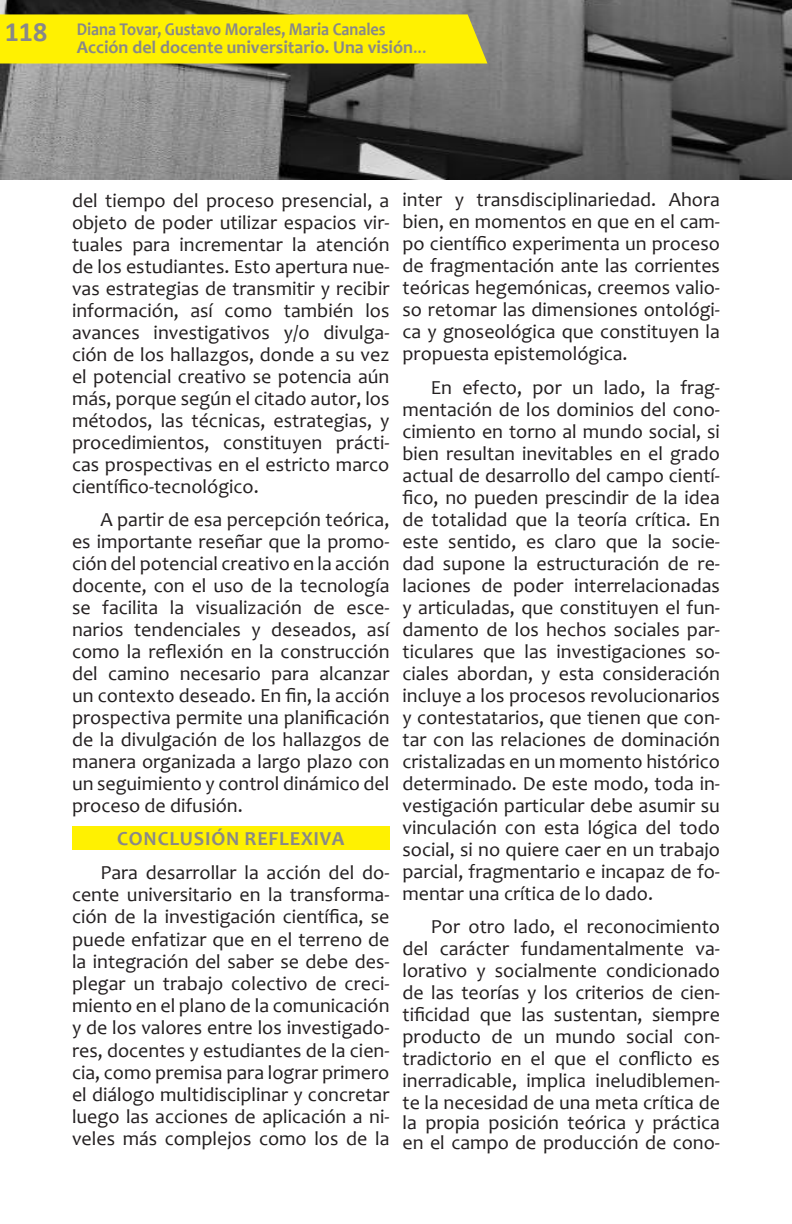
<style>
.page{position:relative;width:792px;height:1224px;background:#fff}
.page>*{position:absolute;margin:0;border:0;box-sizing:border-box;transform-origin:0 0}
.PARRAFOOO{font:20px/22px "Candara";color:#231f20;text-align:justify}
.Titulos_de_la_introd{font:700 20px "Candara";letter-spacing:.04em;color:#888}
.t1{font:700 18px/18px "Candara";color:#888;scale:.9 1}
.s1{font-family:"Calibri";font-size:28px}
.s2{font-weight:400}
</style>
<div class="page">
<img style="left:1px;top:0;width:791px;height:180px">
<svg style="left:0;top:13px;width:489px;height:52px;background:#f3e608"></svg>
<div style="left:72px;top:826px;width:317px;height:24px;background:#fff101"></div>
<p class="t1" style="left:77px;top:20px;width:390px;text-indent:-72px"><span class="s1">118</span> Diana Tovar, Gustavo Morales, Maria Canales<br>Acción del docente universitario. Una visión<span class="s2">...</span></p>
<p class="PARRAFOOO" style="left:72px;top:189px;width:319px">del tiempo del proceso presencial, a objeto de poder utilizar espacios vir&shy;tuales para incrementar la atención de los estudiantes. Esto apertura nue&shy;vas estrategias de transmitir y recibir información, así como también los avances investigativos y/o divulga&shy;ción de los hallazgos, donde a su vez el potencial creativo se potencia aún más, porque según el citado autor, los métodos, las técnicas, estrategias, y procedimientos, constituyen prácti&shy;cas prospectivas en el estricto marco científico-tecnológico.</p>
<p class="PARRAFOOO" style="left:72px;top:508px;width:319px;text-indent:28px">A partir de esa percepción teórica, es importante reseñar que la promo&shy;ción del potencial creativo en la acción docente, con el uso de la tecnología se facilita la visualización de esce&shy;narios tendenciales y deseados, así como la reflexión en la construcción del camino necesario para alcanzar un contexto deseado. En fin, la acción prospectiva permite una planificación de la divulgación de los hallazgos de manera organizada a largo plazo con un seguimiento y control dinámico del proceso de difusión.</p>
<p class="Titulos_de_la_introd" style="left:117px;top:826px;width:229px">CONCLUSIÓN REFLEXIVA</p>
<p class="PARRAFOOO" style="left:72px;top:861px;width:319px;text-indent:28px">Para desarrollar la acción del do&shy;cente universitario en la transforma&shy;ción de la investigación científica, se puede enfatizar que en el terreno de la integración del saber se debe des&shy;plegar un trabajo colectivo de creci&shy;miento en el plano de la comunicación y de los valores entre los investigado&shy;res, docentes y estudiantes de la cien&shy;cia, como premisa para lograr primero el diálogo multidisciplinar y concretar luego las acciones de aplicación a ni&shy;veles más complejos como los de la</p>
<p class="PARRAFOOO" style="left:403px;top:189px;width:319px">inter y transdisciplinariedad. Ahora bien, en momentos en que en el cam&shy;po científico experimenta un proceso de fragmentación ante las corrientes teóricas hegemónicas, creemos valio&shy;so retomar las dimensiones ontológi&shy;ca y gnoseológica que constituyen la propuesta epistemológica.</p>
<p class="PARRAFOOO" style="left:403px;top:376px;width:319px;text-indent:28px">En efecto, por un lado, la frag&shy;mentación de los dominios del cono&shy;cimiento en torno al mundo social, si bien resultan inevitables en el grado actual de desarrollo del campo cientí&shy;fico, no pueden prescindir de la idea de totalidad que la teoría crítica. En este sentido, es claro que la socie&shy;dad supone la estructuración de re&shy;laciones de poder interrelacionadas y articuladas, que constituyen el fun&shy;damento de los hechos sociales par&shy;ticulares que las investigaciones so&shy;ciales abordan, y esta consideración incluye a los procesos revolucionarios y contestatarios, que tienen que con&shy;tar con las relaciones de dominación cristalizadas en un momento histórico determinado. De este modo, toda in&shy;vestigación particular debe asumir su vinculación con esta lógica del todo social, si no quiere caer en un trabajo parcial, fragmentario e incapaz de fo&shy;mentar una crítica de lo dado.</p>
<p class="PARRAFOOO" style="left:403px;top:915px;width:319px;text-indent:28px">Por otro lado, el reconocimiento del carácter fundamentalmente va&shy;lorativo y socialmente condicionado de las teorías y los criterios de cien&shy;tificidad que las sustentan, siempre producto de un mundo social con&shy;tradictorio en el que el conflicto es inerradicable, implica ineludiblemen&shy;te la necesidad de una meta crítica de</p>
<p class="PARRAFOOO" style="left:403px;top:1112px;width:319px;line-height:20px">la propia posición teórica y práctica en el campo de producción de cono-</p>
</div>
